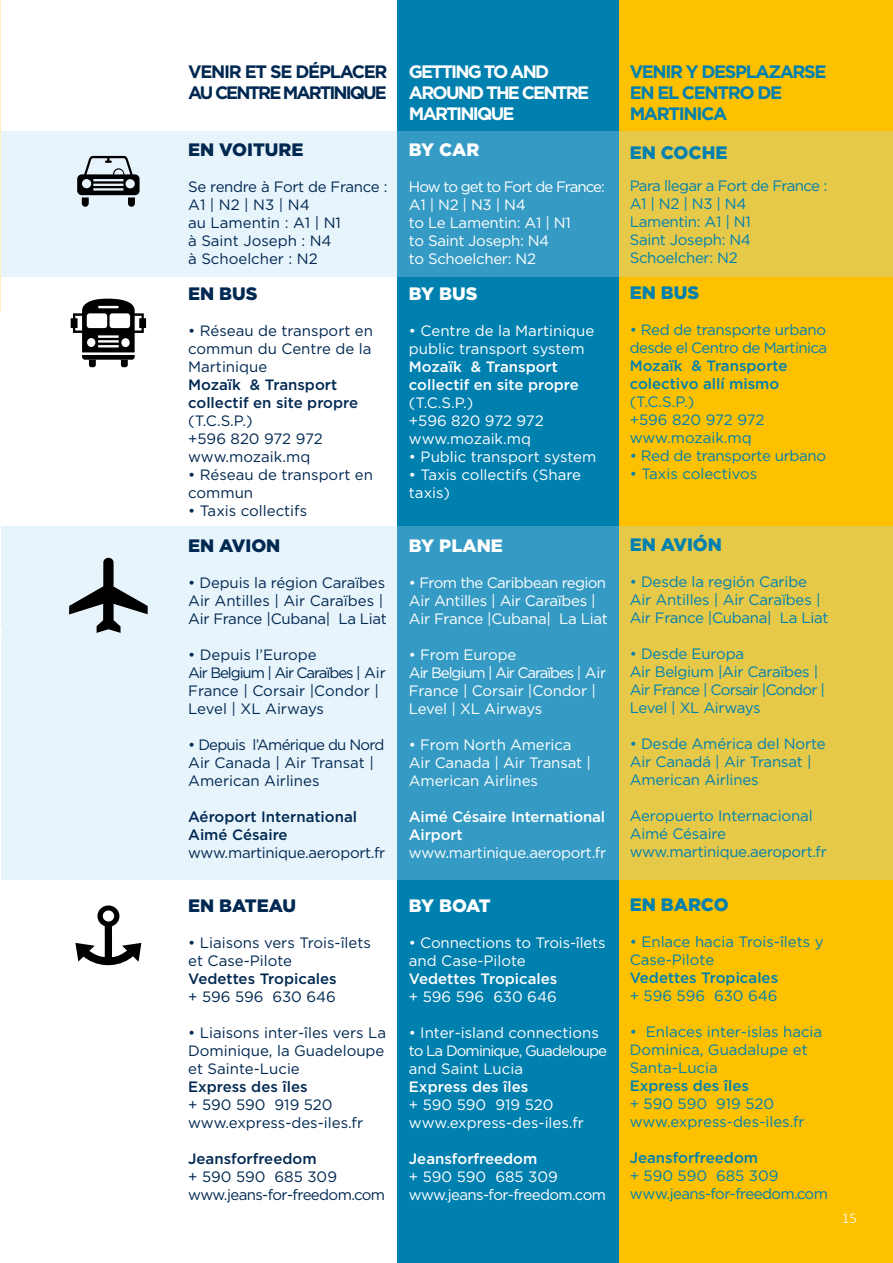
<style>
.page{position:relative;width:893px;height:1263px;background:#fff}
.page>*{position:absolute;margin:0;border:0;box-sizing:border-box;transform-origin:0 0}
.t1{font:700 18px/21px "Gotham";letter-spacing:-.075em;color:#0080af}
.t2{font:700 18px/21px "Gotham";letter-spacing:-.1em;color:#fff}
.t3{font:700 18px/21px "Gotham";letter-spacing:-.11em;color:#002851}
.t4{font:900 18px "Gotham";color:#002851}
.t5{font:900 18px "Gotham";color:#0080af}
.t6{font:900 18px "Gotham";color:#fff}
.t7{font:15px/18px "Gotham";letter-spacing:-.01em;color:#fff}
.t8{font:15px/18px "Gotham";color:#002851}
.t9{font:15px/18px "Gotham";letter-spacing:-.015em;color:#0080af}
.t10{font:500 15px/18px "Gotham";color:#002851}
.t11{font:500 15px/18px "Gotham";color:#fff}
.t12{font:15px/18px "Gotham";letter-spacing:-.04em;color:#0080af}
.t13{font:500 15px/18px "Gotham";color:#0080af}
.t14{font:15px/18px "Gotham";letter-spacing:-.04em;color:#002851}
.t15{font:15px/18px "Gotham";letter-spacing:-.04em;color:#fff}
.t16{font:15px "Gotham";letter-spacing:-.02em;color:#002851}
.t17{font:300 15px "Calibri";color:#fff}
</style>
<div class="page">
<div style="left:619px;top:0;width:274px;height:1263px;background:#fdc100"></div>
<div style="left:397px;top:0;width:222px;height:1263px;background:#0080af"></div>
<svg style="left:1px;top:131px;width:892px;height:145px;background:#b9cfb5"></svg>
<svg style="left:1px;top:526px;width:892px;height:353px;background:#b9cfb5"></svg>
<svg style="left:1px;top:526px;width:4px;height:268px"></svg>
<svg style="left:77px;top:156px;width:63px;height:51px;background:#8d9599"></svg>
<svg style="left:71px;top:299px;width:75px;height:68px"></svg>
<svg style="left:69px;top:558px;width:79px;height:75px;background:#a4acb2"></svg>
<svg style="left:75px;top:905px;width:66px;height:60px"></svg>
<p class="t3" style="left:188px;top:61px;width:201px">VENIR ET SE DÉPLACER<br>AU CENTRE MARTINIQUE</p>
<p class="t4" style="left:188px;top:138px;width:117px">EN VOITURE</p>
<p class="t8" style="left:188px;top:178px;width:201px">Se rendre à Fort de France :<br>A1 | N2 | N3 | N4<br>au Lamentin : A1 | N1<br>à Saint Joseph : N4<br>à Schoelcher : N2</p>
<p class="t4" style="left:188px;top:281px;width:71px">EN BUS</p>
<p class="t8" style="left:188px;top:322px;width:186px;text-align:justify">• Réseau de transport en commun du Centre de la Martinique</p>
<p class="t10" style="left:188px;top:376px;width:171px">Mozaïk &amp; Transport collectif en site propre</p>
<p class="t8" style="left:188px;top:412px;width:136px">(T.C.S.P.)<br>+596 820 972 972 www.mozaik.mq</p>
<p class="t8" style="left:188px;top:466px;width:186px">• Réseau de transport en commun</p>
<p class="t8" style="left:188px;top:502px;width:121px">• Taxis collectifs</p>
<p class="t4" style="left:188px;top:533px;width:94px">EN AVION</p>
<p class="t8" style="left:188px;top:574px;width:200px">• Depuis la région Caraïbes<br>Air Antilles | Air Caraïbes |<br>Air France |Cubana| La Liat</p>
<p class="t8" style="left:188px;top:646px;width:199px">• Depuis l’Europe<br>Air Belgium | Air Caraïbes | Air<br>France | Corsair |Condor |<br>Level | XL Airways</p>
<p class="t8" style="left:188px;top:736px;width:198px">• Depuis l’Amérique du Nord<br>Air Canada | Air Transat |<br>American Airlines</p>
<p class="t10" style="left:188px;top:808px;width:171px">Aéroport International<br>Aimé Césaire</p>
<p class="t16" style="left:188px;top:843px;width:199px">www.martinique.aeroport.fr</p>
<p class="t4" style="left:188px;top:893px;width:110px">EN BATEAU</p>
<p class="t8" style="left:188px;top:934px;width:184px">• Liaisons vers Trois-îlets et Case-Pilote</p>
<p class="t10" style="left:188px;top:970px;width:150px">Vedettes Tropicales</p>
<p class="t8" style="left:188px;top:988px;width:149px">+ 596 596 630 646</p>
<p class="t8" style="left:188px;top:1024px;width:199px;text-align:justify">• Liaisons inter-îles vers La Dominique, la Guadeloupe et Sainte-Lucie</p>
<p class="t10" style="left:188px;top:1078px;width:121px">Express des îles</p>
<p class="t8" style="left:188px;top:1096px;width:177px">+ 590 590 919 520 www.express-des-iles.fr</p>
<p class="t10" style="left:188px;top:1150px;width:130px">Jeansforfreedom</p>
<p class="t14" style="left:188px;top:1168px;width:199px">+ 590 590 685 309 www.jeans-for-freedom.com</p>
<p class="t2" style="left:409px;top:61px;width:182px">GETTING TO AND<br>AROUND THE CENTRE<br>MARTINIQUE</p>
<p class="t6" style="left:409px;top:138px;width:72px">BY CAR</p>
<p class="t7" style="left:409px;top:178px;width:198px">How to get to Fort de France:<br>A1 | N2 | N3 | N4<br>to Le Lamentin: A1 | N1<br>to Saint Joseph: N4<br>to Schoelcher: N2</p>
<p class="t6" style="left:409px;top:281px;width:70px">BY BUS</p>
<p class="t7" style="left:409px;top:322px;width:187px">• Centre de la Martinique public transport system</p>
<p class="t11" style="left:409px;top:358px;width:171px">Mozaïk &amp; Transport collectif en site propre</p>
<p class="t7" style="left:409px;top:394px;width:136px">(T.C.S.P.)<br>+596 820 972 972 www.mozaik.mq</p>
<p class="t7" style="left:409px;top:448px;width:189px">• Public transport system</p>
<p class="t7" style="left:409px;top:466px;width:174px">• Taxis collectifs (Share taxis)</p>
<p class="t6" style="left:409px;top:533px;width:95px">BY PLANE</p>
<p class="t7" style="left:409px;top:574px;width:200px">• From the Caribbean region<br>Air Antilles | Air Caraïbes |<br>Air France |Cubana| La Liat</p>
<p class="t7" style="left:409px;top:646px;width:199px">• From Europe<br>Air Belgium | Air Caraïbes | Air<br>France | Corsair |Condor |<br>Level | XL Airways</p>
<p class="t7" style="left:409px;top:736px;width:184px">• From North America<br>Air Canada | Air Transat |<br>American Airlines</p>
<p class="t11" style="left:409px;top:808px;width:198px">Aimé Césaire International<br>Airport</p>
<p class="t7" style="left:409px;top:844px;width:199px">www.martinique.aeroport.fr</p>
<p class="t6" style="left:409px;top:893px;width:83px">BY BOAT</p>
<p class="t7" style="left:409px;top:934px;width:198px">• Connections to Trois-îlets and Case-Pilote</p>
<p class="t11" style="left:409px;top:970px;width:150px">Vedettes Tropicales</p>
<p class="t7" style="left:409px;top:988px;width:149px">+ 596 596 630 646</p>
<p class="t7" style="left:409px;top:1024px;width:200px">• Inter-island connections to La Dominique, Guadeloupe and Saint Lucia</p>
<p class="t11" style="left:409px;top:1078px;width:121px">Express des îles</p>
<p class="t7" style="left:409px;top:1096px;width:177px">+ 590 590 919 520 www.express-des-iles.fr</p>
<p class="t11" style="left:409px;top:1150px;width:130px">Jeansforfreedom</p>
<p class="t15" style="left:409px;top:1168px;width:199px">+ 590 590 685 309 www.jeans-for-freedom.com</p>
<p class="t1" style="left:630px;top:61px;width:198px">VENIR Y DESPLAZARSE<br>EN EL CENTRO DE<br>MARTINICA</p>
<p class="t5" style="left:630px;top:141px;width:99px">EN COCHE</p>
<p class="t9" style="left:630px;top:176px;width:199px">Para llegar a Fort de France :<br>A1 | N2 | N3 | N4<br>Lamentin: A1 | N1<br>Saint Joseph: N4<br>Schoelcher: N2</p>
<p class="t5" style="left:630px;top:280px;width:71px">EN BUS</p>
<p class="t12" style="left:630px;top:320px;width:199px">• Red de transporte urbano desde el Centro de Martinica</p>
<p class="t13" style="left:630px;top:356px;width:159px">Mozaïk &amp; Transporte colectivo allí mismo</p>
<p class="t9" style="left:630px;top:392px;width:136px">(T.C.S.P.)<br>+596 820 972 972 www.mozaik.mq</p>
<p class="t9" style="left:630px;top:446px;width:198px">• Red de transporte urbano</p>
<p class="t9" style="left:630px;top:464px;width:129px">• Taxis colectivos</p>
<p class="t5" style="left:630px;top:532px;width:94px">EN AVIÓN</p>
<p class="t9" style="left:630px;top:572px;width:200px">• Desde la región Caribe<br>Air Antilles | Air Caraïbes |<br>Air France |Cubana| La Liat</p>
<p class="t9" style="left:630px;top:644px;width:197px">• Desde Europa<br>Air Belgium |Air Caraïbes |<br>Air France | Corsair |Condor |<br>Level | XL Airways</p>
<p class="t9" style="left:630px;top:734px;width:197px">• Desde América del Norte<br>Air Canadá | Air Transat |<br>American Airlines</p>
<p class="t9" style="left:630px;top:806px;width:199px">Aeropuerto Internacional<br>Aimé Césaire www.martinique.aeroport.fr</p>
<p class="t5" style="left:630px;top:892px;width:100px">EN BARCO</p>
<p class="t9" style="left:630px;top:932px;width:195px">• Enlace hacia Trois-îlets y<br>Case-Pilote</p>
<p class="t13" style="left:630px;top:968px;width:150px">Vedettes Tropicales</p>
<p class="t9" style="left:630px;top:986px;width:149px">+ 596 596 630 646</p>
<p class="t9" style="left:630px;top:1022px;width:194px">• Enlaces inter-islas hacia<br>Dominica, Guadalupe et<br>Santa-Lucia</p>
<p class="t13" style="left:630px;top:1076px;width:121px">Express des îles</p>
<p class="t9" style="left:630px;top:1094px;width:177px">+ 590 590 919 520 www.express-des-iles.fr</p>
<p class="t13" style="left:630px;top:1148px;width:130px">Jeansforfreedom</p>
<p class="t12" style="left:630px;top:1166px;width:200px">+ 590 590 685 309 www.jeans-for-freedom.com</p>
<p class="t17" style="left:842px;top:1209px;width:17px">15</p>
</div>
